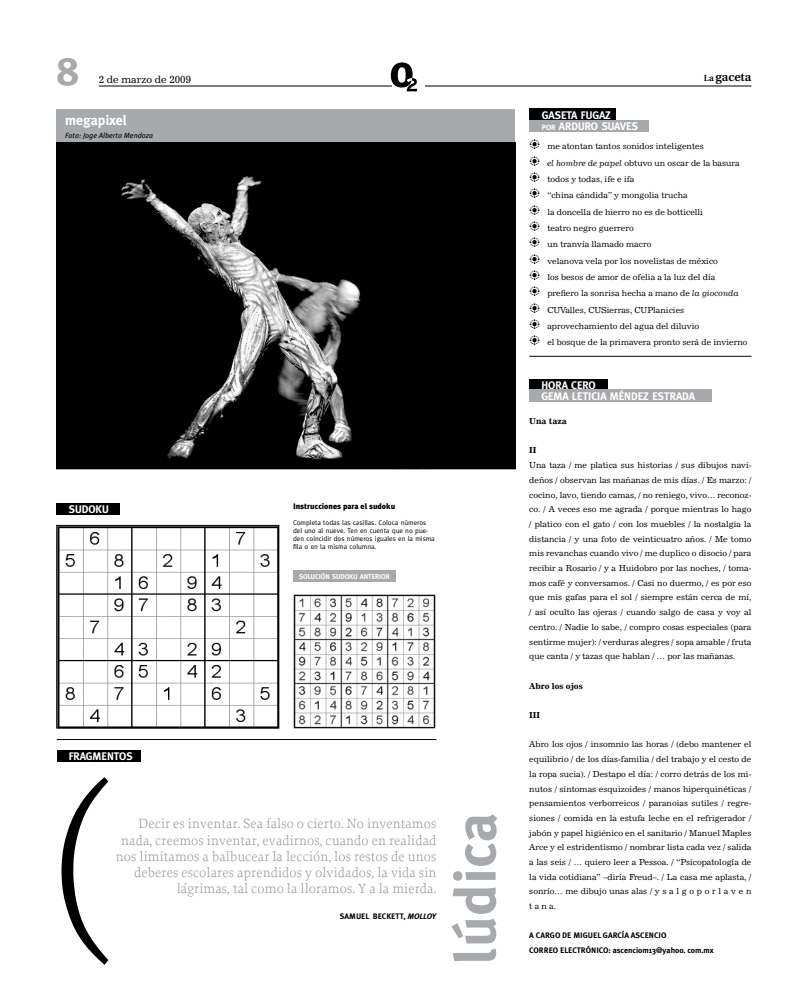
<style>
.page{position:relative;width:794px;height:1007px;background:#fff}
.page>*{position:absolute;margin:0;border:0;box-sizing:border-box;transform-origin:0 0}
.t1{font:300 211.2px "Proforma";color:#000;scale:.9 1}
.t2{font:700 58px "Meta Plus";color:#a7a9ac}
.t3{font:300 14px/16px "Proforma";letter-spacing:.01em;color:#939598;text-align:right}
.t4{font:14px/16.3px "Monotype Sorts";color:#000;text-align:justify}
.t5{font:700 14px "Meta";color:#fff}
.t6{font:600 12.1px "Utopia";color:#000}
.t7{font:700 11px/10.7px "Meta";color:#fff}
.t8{font:10px "News 702 BT";color:#000}
.t9{font:8.2px/14.7px "News 702 BT";color:#000;text-align:justify}
.t10{font:700 8.2px "News 702 BT";color:#000}
.t11{font:700 8px "Meta Plus";color:#000}
.t12{font:900 8px "Meta Plus";color:#000}
.t13{font:italic 700 8px "Meta Plus";letter-spacing:-.02em;color:#000}
.t14{font:italic 7.5px "Meta Plus";color:#000}
.t15{font:7px/8px "Meta Normal";color:#000}
.t16{font:700 7px "Meta";color:#fff}
.s1{font-size:8.8px}
.s2{font-style:normal}
.s3{font-size:7.7px}
.s4{font-style:italic}
</style>
<div class="page">
<svg style="left:391px;top:62px;width:26px;height:29px"></svg>
<hr style="left:99px;top:86px;width:293px;height:1px;background:#000">
<hr style="left:425px;top:86px;width:326px;height:1px;background:#000">
<div style="left:57px;top:109px;width:458px;height:34px;background:#a7a9ac"></div>
<hr style="left:57px;top:739px;width:379px;height:1px;background:#000">
<div style="left:57px;top:503px;width:63px;height:11px;background:#000"></div>
<div style="left:293px;top:570px;width:103px;height:11px;background:#a7a9ac"></div>
<img style="left:293px;top:594px;width:143px;height:134px">
<img style="left:58px;top:527px;width:219px;height:199px">
<div style="left:56px;top:525px;width:223px;height:203px;border:1px solid #000"></div>
<img style="left:58px;top:144px;width:455px;height:323px">
<div style="left:56px;top:142px;width:459px;height:327px;border:1px solid #000"></div>
<div style="left:530px;top:109px;width:86px;height:11px;background:#000"></div>
<div style="left:530px;top:120px;width:119px;height:11px;background:#a7a9ac"></div>
<div style="left:529px;top:379px;width:79px;height:11px;background:#000"></div>
<div style="left:529px;top:389px;width:182px;height:12px;background:#a7a9ac"></div>
<hr style="left:529px;top:356px;width:222px;height:1px;background:#000">
<div style="left:57px;top:750px;width:83px;height:11px;background:#000"></div>
<p class="t8" style="left:99px;top:73px;width:94px">2 de marzo de 2009</p>
<h3 class="t6" style="left:704px;top:70px;width:49px"><span class="s1">La</span> gaceta</h3>
<h3 class="t5" style="left:65px;top:112px;width:63px">MEGAPIXEL</h3>
<p class="t14" style="left:65px;top:131px;width:89px">Foto: Joge Alberto Mendoza</p>
<h3 class="t7" style="left:69px;top:503px;width:8px">SUDO</h3>
<h3 class="t7" style="left:96px;top:503px;width:14px">KU</h3>
<p class="t12" style="left:293px;top:501px;width:104px">Instrucciones para el sudoku</p>
<p class="t15" style="left:293px;top:518px;width:143px">Completa todas las casillas. Coloca números del uno al nueve. Ten en cuenta que no pue&shy;den coincidir dos números iguales en la misma fila o en la misma columna.</p>
<p class="t16" style="left:299px;top:572px;width:39px">SOLUCIÓN SUDO</p>
<p class="t16" style="left:349px;top:572px;width:42px">KU ANTERIOR</p>
<h3 class="t7" style="left:69px;top:751px;width:65px">FRAGMENTOS</h3>
<h1 class="t1" style="left:54px;top:727px;width:66px">(</h1>
<p class="t3" style="left:116px;top:815px;width:322px">Decir es inventar. Sea falso o cierto. No inventamos nada, creemos inventar, evadirnos, cuando en realidad nos limitamos a balbucear la lección, los restos de unos deberes escolares aprendidos y olvidados, la vida sin lágrimas, tal como la lloramos. Y a la mierda.</p>
<p class="t11" style="left:340px;top:911px;width:11px">SAMUE</p>
<p class="t11" style="left:365px;top:911px;width:11px">L BEC</p>
<p class="t13" style="left:386px;top:911px;width:51px"><span class="s2">KETT,</span> Molloy</p>
<h2 class="t2" style="left:442px;top:964px;width:153px;rotate:-90deg">LÚDICA</h2>
<h3 class="t7" style="left:542px;top:109px;width:14px">GASETA</h3>
<h3 class="t7" style="left:581px;top:109px;width:32px">FUGAZ</h3>
<h3 class="t7" style="left:542px;top:121px;width:25px"><span class="s3">por</span> ARDURO</h3>
<h3 class="t7" style="left:601px;top:121px;width:31px">SUAVES</h3>
<h3 class="t4" style="left:529px;top:137px;width:13px">b b b b b b b b b b b b b</h3>
<p class="t9" style="left:547px;top:138px;width:202px;line-height:16.3px;text-align:left">me atontan tantos sonidos inteligentes<br><span class="s4">el hombre de papel</span> obtuvo un oscar de la basura todos y todas, ife e ifa<br>“china cándida” y mongolia trucha<br>la doncella de hierro no es de botticelli<br>teatro negro guerrero<br>un tranvía llamado macro<br>velanova vela por los novelistas de méxico<br>los besos de amor de ofelia a la luz del día prefiero la sonrisa hecha a mano de <span class="s4">la gioconda </span>CUValles, CUSierras, CUPlanicies aprovechamiento del agua del diluvio<br>el bosque de la primavera pronto será de invierno</p>
<h3 class="t7" style="left:541px;top:379px;width:56px">HORA CERO<br>GEMA</h3>
<h3 class="t7" style="left:572px;top:390px;width:12px">LETICIA</h3>
<h3 class="t7" style="left:610px;top:390px;width:56px">MÉNDEZ ESTRADA</h3>
<p class="t10" style="left:529px;top:416px;width:39px">Una taza</p>
<p class="t10" style="left:529px;top:445px;width:9px">II</p>
<p class="t9" style="left:529px;top:457px;width:224px">Una taza / me platica sus historias / sus dibujos navi&shy;deños / observan las mañanas de mis días. / Es marzo: / cocino, lavo, tiendo camas, / no reniego, vivo… reconoz&shy;co. / A veces eso me agrada / porque mientras lo hago / platico con el gato / con los muebles / la nostalgia la distancia / y una foto de veinticuatro años. / Me tomo mis revanchas cuando vivo / me duplico o disocio / para recibir a Rosario / y a Huidobro por las noches, / toma&shy;mos café y conversamos. / Casi no duermo, / es por eso que mis gafas para el sol / siempre están cerca de mí, / así oculto las ojeras / cuando salgo de casa y voy al centro. / Nadie lo sabe, / compro cosas especiales (para sentirme mujer): / verduras alegres / sopa amable / fruta que canta / y tazas que hablan / … por las mañanas.</p>
<p class="t10" style="left:529px;top:680px;width:55px">Abro los ojos</p>
<p class="t10" style="left:529px;top:710px;width:12px">III</p>
<p class="t9" style="left:529px;top:737px;width:224px">Abro los ojos / insomnio las horas / (debo mantener el equilibrio / de los días-familia / del trabajo y el cesto de la ropa sucia). / Destapo el día: / corro detrás de los mi&shy;nutos / síntomas esquizoides / manos hiperquinéticas / pensamientos verborreicos / paranoias sutiles / regre&shy;siones / comida en la estufa leche en el refrigerador / jabón y papel higiénico en el sanitario / Manuel Maples Arce y el estridentismo / nombrar lista cada vez / salida a las seis / … quiero leer a Pessoa. / “Psicopatología de la vida cotidiana” –diría Freud–. / La casa me aplasta, / sonrío… me dibujo unas alas / y s a l g o p o r l a v e n t a n a.</p>
<p class="t11" style="left:529px;top:930px;width:13px">A CARGO</p>
<p class="t11" style="left:562px;top:930px;width:23px">DE MIGUE</p>
<p class="t11" style="left:597px;top:930px;width:16px">L GARCÍA</p>
<p class="t11" style="left:631px;top:930px;width:11px">ASCENCIO</p>
<p class="t11" style="left:529px;top:945px;width:11px">CORREO</p>
<p class="t11" style="left:560px;top:945px;width:14px">ELECTRÓNICO</p>
<p class="t11" style="left:608px;top:945px;width:107px">: ASCENCIOM13@YAHOO. COM.MX</p>
</div>
